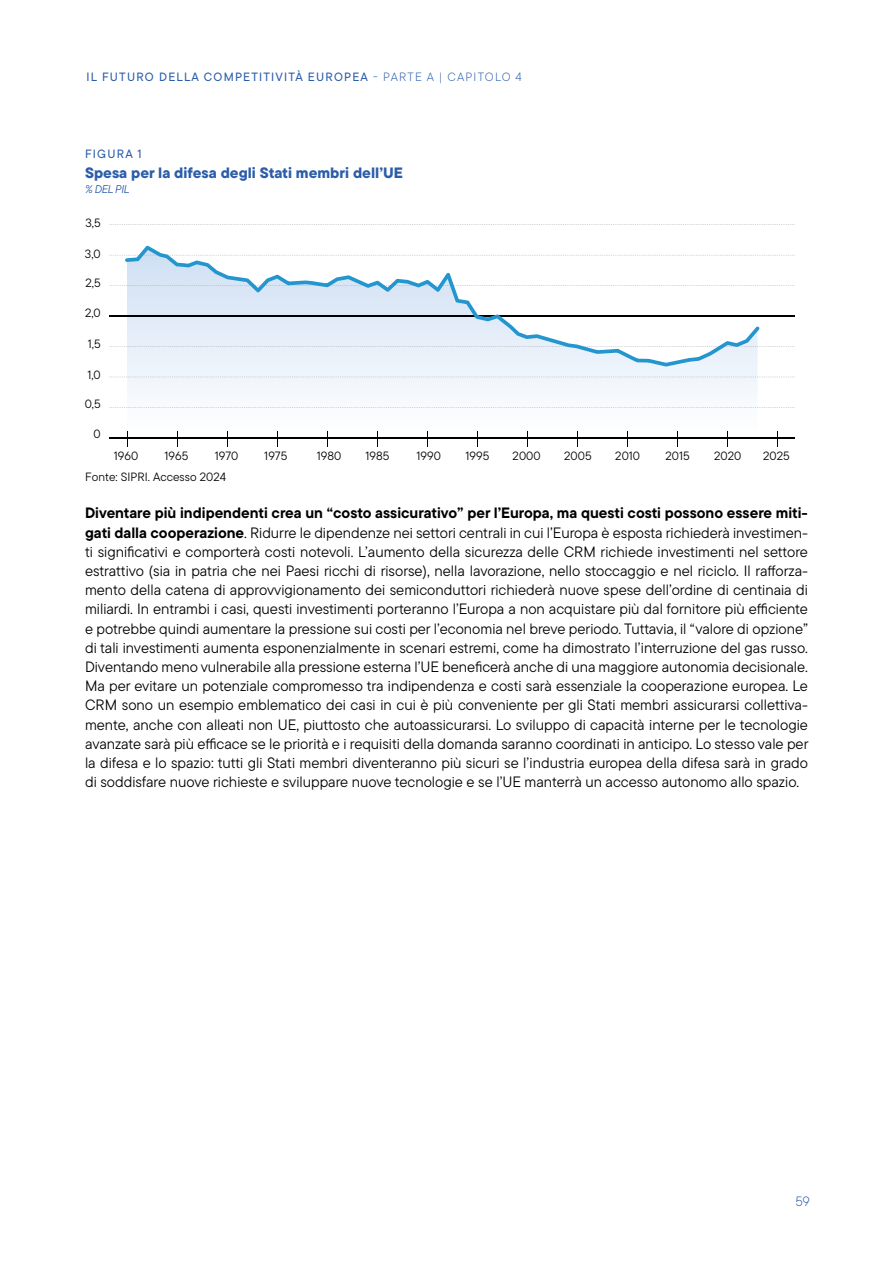
<style>
.page{position:relative;width:893px;height:1263px;background:#fff}
.page>*{position:absolute;margin:0;border:0;box-sizing:border-box;transform-origin:0 0}
.Testo_principale{font:15px/19.2px "TT Commons Pro";color:#000;text-align:justify}
.Titolo_info{font:800 15px "TT Commons Pro";color:#2c5daa}
.t1{font:300 13.5px "TT Commons Pro";color:#2c5daa}
.t2{font:12px "TT Commons Pro";letter-spacing:.005em;color:#020203}
.FIGURA_1{font:500 12px "TT Commons Pro";letter-spacing:.1em;color:#2c5daa}
.FIGURA_1-2{font:italic 11.25px "TT Commons Pro";letter-spacing:-.035em;color:#2c5daa}
.s1{font-weight:300}
.s2{font-weight:700}
</style>
<div class="page">
<hr style="left:127px;top:419px;width:630px;height:3px;background:#fbfcfe">
<hr style="left:127px;top:416px;width:630px;height:3px;background:#fafcfe">
<hr style="left:127px;top:413px;width:630px;height:3px;background:#f9fcfe">
<hr style="left:127px;top:410px;width:630px;height:3px;background:#f9fbfe">
<hr style="left:127px;top:407px;width:630px;height:3px;background:#f9fbfe">
<hr style="left:127px;top:404px;width:630px;height:3px;background:#f8fafe">
<hr style="left:127px;top:401px;width:630px;height:3px;background:#f7f9fd">
<hr style="left:127px;top:398px;width:630px;height:3px;background:#f6f9fd">
<hr style="left:127px;top:395px;width:630px;height:3px;background:#f5f9fd">
<hr style="left:127px;top:392px;width:630px;height:3px;background:#f4f8fd">
<hr style="left:127px;top:389px;width:630px;height:3px;background:#f4f7fc">
<hr style="left:127px;top:386px;width:630px;height:3px;background:#f3f7fc">
<hr style="left:127px;top:383px;width:630px;height:3px;background:#f2f7fc">
<hr style="left:127px;top:380px;width:630px;height:3px;background:#f1f6fc">
<hr style="left:127px;top:377px;width:630px;height:3px;background:#f0f5fc">
<hr style="left:127px;top:374px;width:630px;height:3px;background:#eff5fc">
<div style="left:127px;top:368px;width:630px;height:6px;background:#eef4fb"></div>
<hr style="left:127px;top:365px;width:630px;height:3px;background:#eef4fb">
<hr style="left:109px;top:437px;width:686px;height:2px;background:#000">
<svg style="left:109px;top:407px;width:686px;height:1px"></svg>
<svg style="left:109px;top:377px;width:686px;height:1px"></svg>
<svg style="left:109px;top:346px;width:686px;height:1px"></svg>
<hr style="left:109px;top:315px;width:686px;height:2px;background:#000">
<svg style="left:109px;top:285px;width:686px;height:1px"></svg>
<svg style="left:109px;top:255px;width:686px;height:1px"></svg>
<svg style="left:109px;top:224px;width:686px;height:1px"></svg>
<svg style="left:177px;top:431px;width:1px;height:16px"></svg>
<svg style="left:227px;top:431px;width:1px;height:16px"></svg>
<svg style="left:277px;top:431px;width:1px;height:16px"></svg>
<svg style="left:327px;top:431px;width:1px;height:16px"></svg>
<svg style="left:377px;top:431px;width:1px;height:16px"></svg>
<svg style="left:427px;top:431px;width:1px;height:16px"></svg>
<svg style="left:477px;top:431px;width:1px;height:16px"></svg>
<svg style="left:527px;top:431px;width:1px;height:16px"></svg>
<svg style="left:577px;top:431px;width:1px;height:16px"></svg>
<svg style="left:627px;top:431px;width:1px;height:16px"></svg>
<svg style="left:677px;top:431px;width:1px;height:16px"></svg>
<svg style="left:727px;top:431px;width:1px;height:16px"></svg>
<svg style="left:777px;top:431px;width:1px;height:16px"></svg>
<svg style="left:127px;top:431px;width:1px;height:16px"></svg>
<svg style="left:125px;top:246px;width:635px;height:120px"></svg>
<p class="FIGURA_1" style="left:87px;top:68px;width:437px">IL FUTURO DELLA COMPETITIVITÀ EUROPEA <span class="s1">- PARTE A | CAPITOLO 4</span></p>
<p class="FIGURA_1" style="left:85px;top:145px;width:58px">FIGURA 1</p>
<p class="Titolo_info" style="left:85px;top:162px;width:319px">Spesa per la difesa degli Stati membri dell’UE</p>
<p class="FIGURA_1-2" style="left:85px;top:181px;width:46px">% DEL PIL</p>
<p class="t2" style="left:86px;top:214px;width:17px">3,5</p>
<p class="t2" style="left:85px;top:245px;width:17px">3,0</p>
<p class="t2" style="left:86px;top:274px;width:17px">2,5</p>
<p class="t2" style="left:85px;top:304px;width:17px">2,0</p>
<p class="t2" style="left:88px;top:335px;width:14px">1,5</p>
<p class="t2" style="left:87px;top:366px;width:15px">1,0</p>
<p class="t2" style="left:85px;top:395px;width:18px">0,5</p>
<p class="t2" style="left:94px;top:425px;width:9px">0</p>
<p class="t2" style="left:114px;top:447px;width:26px">1960</p>
<p class="t2" style="left:164px;top:447px;width:25px">1965</p>
<p class="t2" style="left:215px;top:447px;width:25px">1970</p>
<p class="t2" style="left:264px;top:447px;width:25px">1975</p>
<p class="t2" style="left:317px;top:447px;width:26px">1980</p>
<p class="t2" style="left:365px;top:447px;width:26px">1985</p>
<p class="t2" style="left:417px;top:447px;width:26px">1990</p>
<p class="t2" style="left:465px;top:447px;width:25px">1995</p>
<p class="t2" style="left:513px;top:447px;width:30px">2000</p>
<p class="t2" style="left:564px;top:447px;width:29px">2005</p>
<p class="t2" style="left:615px;top:447px;width:26px">2010</p>
<p class="t2" style="left:665px;top:447px;width:26px">2015</p>
<p class="t2" style="left:714px;top:447px;width:29px">2020</p>
<p class="t2" style="left:763px;top:447px;width:28px">2025</p>
<p class="t2" style="left:85px;top:469px;width:143px">Fonte: SIPRI. Accesso 2024</p>
<p class="Testo_principale" style="left:85px;top:503px;width:725px"><span class="s2">Diventare più indipendenti crea un “costo assicurativo” per l’Europa, ma questi costi possono essere miti&shy;gati dalla cooperazione</span>. Ridurre le dipendenze nei settori centrali in cui l’Europa è esposta richiederà investimen&shy;ti significativi e comporterà costi notevoli. L’aumento della sicurezza delle CRM richiede investimenti nel settore estrattivo (sia in patria che nei Paesi ricchi di risorse), nella lavorazione, nello stoccaggio e nel riciclo. Il rafforza&shy;mento della catena di approvvigionamento dei semiconduttori richiederà nuove spese dell’ordine di centinaia di miliardi. In entrambi i casi, questi investimenti porteranno l’Europa a non acquistare più dal fornitore più efficiente e potrebbe quindi aumentare la pressione sui costi per l’economia nel breve periodo. Tuttavia, il “valore di opzione” di tali investimenti aumenta esponenzialmente in scenari estremi, come ha dimostrato l’interruzione del gas russo.<br>Diventando meno vulnerabile alla pressione esterna l’UE beneficerà anche di una maggiore autonomia decisionale.<br>Ma per evitare un potenziale compromesso tra indipendenza e costi sarà essenziale la cooperazione europea. Le CRM sono un esempio emblematico dei casi in cui è più conveniente per gli Stati membri assicurarsi collettiva&shy;mente, anche con alleati non UE, piuttosto che autoassicurarsi. Lo sviluppo di capacità interne per le tecnologie avanzate sarà più efficace se le priorità e i requisiti della domanda saranno coordinati in anticipo. Lo stesso vale per la difesa e lo spazio: tutti gli Stati membri diventeranno più sicuri se l’industria europea della difesa sarà in grado di soddisfare nuove richieste e sviluppare nuove tecnologie e se l’UE manterrà un accesso autonomo allo spazio.</p>
<p class="t1" style="left:795px;top:1192px;width:16px">59</p>
</div>
